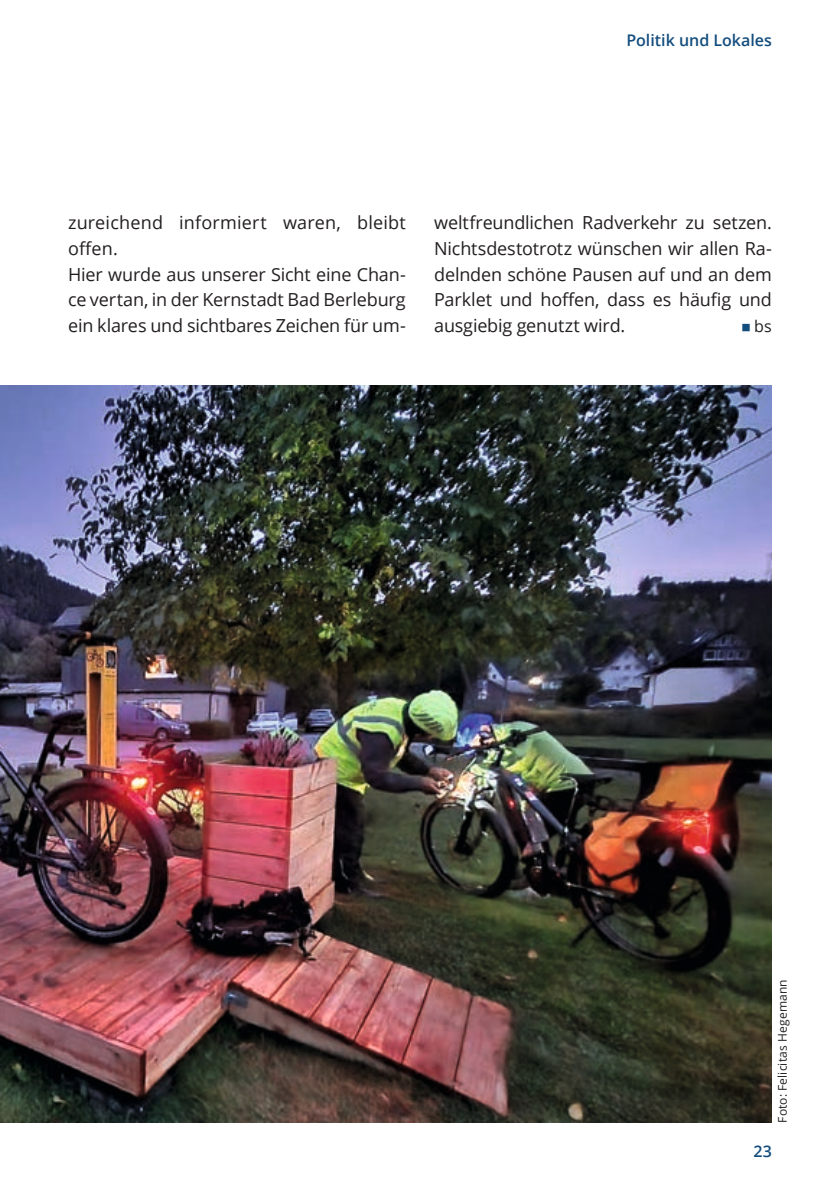
<style>
.page{position:relative;width:840px;height:1191px;background:#fff}
.page>*{position:absolute;margin:0;border:0;box-sizing:border-box;transform-origin:0 0}
.t1{font:18px/25.6px "Open Sans";letter-spacing:-.01em;color:#231f20}
.t2{font:600 16px "Open Sans";color:#134d7e}
.t3{font:16px "Open Sans";color:#231f20}
.t4{font:12px "Open Sans";letter-spacing:.015em;color:#231f20}
.s1{color:#134d7e}
</style>
<div class="page">
<img style="left:0;top:386px;width:771px;height:737px">
<p class="t2" style="left:626px;top:29px;width:147px">Politik und Lokales</p>
<p class="t1" style="left:68px;top:210px;width:339px">zureichend informiert waren, bleibt offen.<br>Hier wurde aus unserer Sicht eine Chan&shy;ce vertan, in der Kernstadt Bad Berleburg ein klares und sichtbares Zeichen für um-</p>
<p class="t1" style="left:434px;top:210px;width:339px;text-align:justify">weltfreundlichen Radverkehr zu setzen.<br>Nichtsdestotrotz wünschen wir allen Ra&shy;delnden schöne Pausen auf und an dem Parklet und hoffen, dass es häufig und ausgiebig genutzt wird.</p>
<p class="t3" style="left:741px;top:315px;width:31px"><span class="s1">■</span> bs</p>
<p class="t4" style="left:773px;top:1123px;width:145px;rotate:-90deg">Foto: Felicitas Hegemann</p>
<p class="t2" style="left:753px;top:1140px;width:20px">23</p>
</div>
